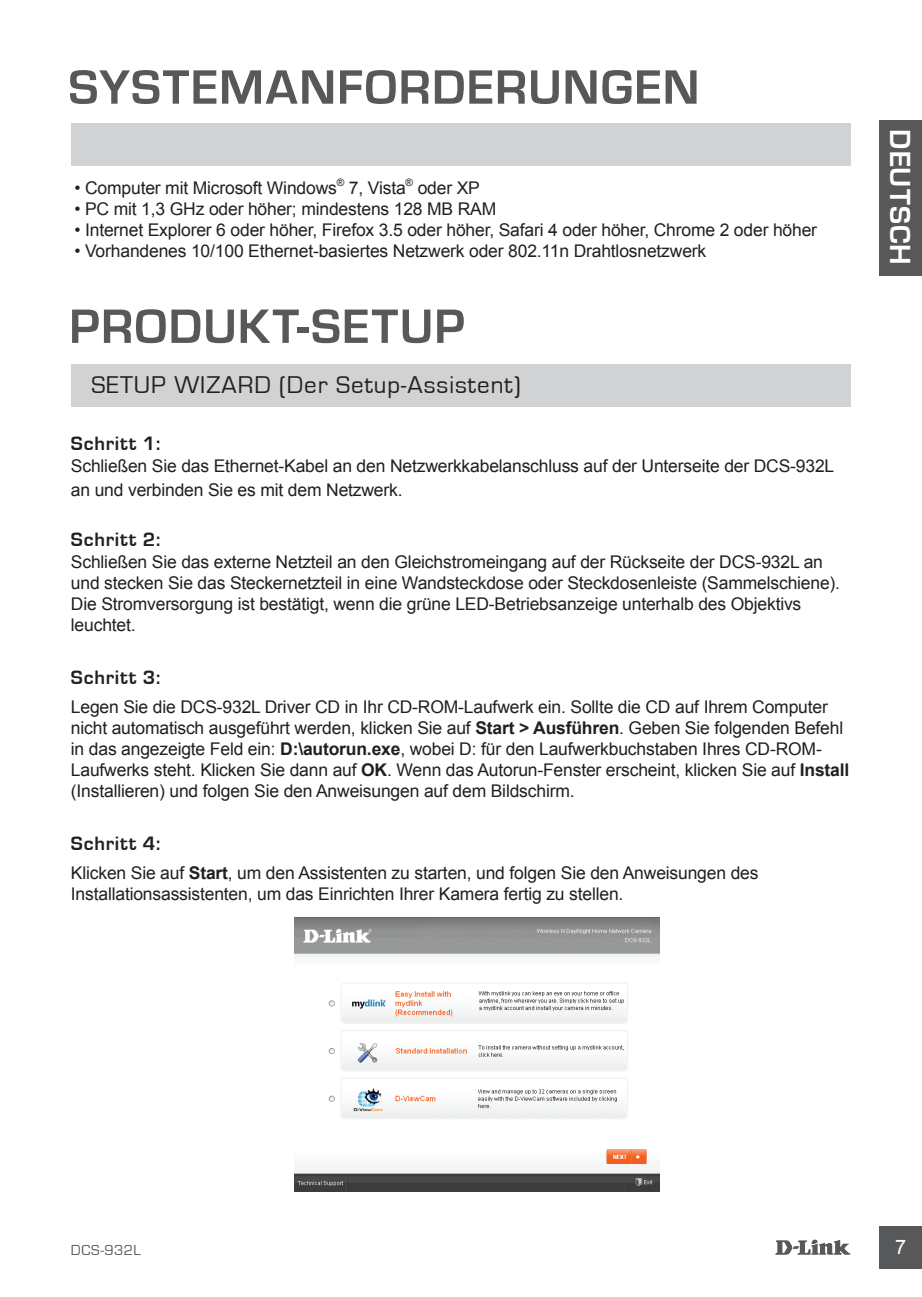
<style>
.page{position:relative;width:922px;height:1297px;background:#fff}
.page>*{position:absolute;margin:0;border:0;box-sizing:border-box;transform-origin:0 0}
.t1{font:700 50px "Eurostile";letter-spacing:.025em;color:#57585a}
.t2{font:700 30px "Eurostile";letter-spacing:.03em;color:#fff}
.t3{font:25px "Eurostile";letter-spacing:.04em;color:#231f20}
.t4{font:700 20px "Eurostile";letter-spacing:.04em;color:#231f20}
.t5{font:20px "Arial";color:#fff}
.t6{font:17.5px/21px "Arial";letter-spacing:-.01em;color:#231f20}
.t7{font:15px "Eurostile";letter-spacing:.03em;color:#57585a}
.t8{font:10.25px "Arial";color:#231f20}
.s1{font-weight:700}
</style>
<div class="page">
<svg style="left:775px;top:1239px;width:75px;height:16px"></svg>
<div style="left:879px;top:1226px;width:42px;height:43px;background:#57585a"></div>
<div style="left:879px;top:120px;width:42px;height:156px;background:#57585a"></div>
<div style="left:72px;top:364px;width:778px;height:42px;background:#d1d2d4"></div>
<img style="left:295px;top:918px;width:364px;height:273px">
<div style="left:72px;top:123px;width:778px;height:43px;background:#d1d2d4"></div>
<h1 class="t1" style="left:68px;top:60px;width:231px">SYSTE MANFO</h1>
<h1 class="t1" style="left:398px;top:60px;width:164px">RDERUNGEN</h1>
<p class="t6" style="left:74px;top:177px;width:264px">• Computer mit Microsoft Windows</p>
<p class="t8" style="left:337px;top:175px;width:9px">®</p>
<p class="t6" style="left:349px;top:177px;width:58px">7, Vista</p>
<p class="t8" style="left:405px;top:175px;width:9px">®</p>
<p class="t6" style="left:417px;top:177px;width:64px">oder XP</p>
<p class="t6" style="left:74px;top:198px;width:423px">• PC mit 1,3 GHz oder höher; mindestens 128 MB RAM</p>
<p class="t6" style="left:74px;top:219px;width:744px">• Internet Explorer 6 oder höher, Firefox 3.5 oder höher, Safari 4 oder höher, Chrome 2 oder höher</p>
<p class="t6" style="left:74px;top:240px;width:633px">• Vorhandenes 10/100 Ethernet-basiertes Netzwerk oder 802.11n Drahtlosnetzwerk</p>
<h1 class="t1" style="left:69px;top:299px;width:397px">PRODUKT-SETUP</h1>
<h3 class="t3" style="left:92px;top:371px;width:430px">SETUP WIZAR D (Der Setup-Assistent)</h3>
<p class="t4" style="left:71px;top:432px;width:91px">SCHRITT 1:</p>
<p class="t6" style="left:71px;top:454px;width:764px;line-height:23.5px">Schließen Sie das Ethernet-Kabel an den Netzwerkkabelanschluss auf der Unterseite der DCS-932L an und verbinden Sie es mit dem Netzwerk.</p>
<p class="t4" style="left:71px;top:528px;width:91px">SCHRITT 2:</p>
<p class="t6" style="left:71px;top:551px;width:770px">Schließen Sie das externe Netzteil an den Gleichstromeingang auf der Rückseite der DCS-932L an und stecken Sie das Steckernetzteil in eine Wandsteckdose oder Steckdosenleiste (Sammelschiene).<br>Die Stromversorgung ist bestätigt, wenn die grüne LED-Betriebsanzeige unterhalb des Objektivs leuchtet.</p>
<p class="t4" style="left:71px;top:666px;width:91px">SCHRITT 3:</p>
<p class="t6" style="left:71px;top:696px;width:779px">Legen Sie die DCS-932L Driver CD in Ihr CD-ROM-Laufwerk ein. Sollte die CD auf Ihrem Computer nicht automatisch ausgeführt werden, klicken Sie auf <span class="s1">Start &gt; Ausführen</span>. Geben Sie folgenden Befehl in das angezeigte Feld ein: <span class="s1">D:\autorun.exe</span>, wobei D: für den Laufwerkbuchstaben Ihres CD-ROM-Laufwerks steht. Klicken Sie dann auf <span class="s1">OK</span>. Wenn das Autorun-Fenster erscheint, klicken Sie auf <span class="s1">Install </span>(Installieren) und folgen Sie den Anweisungen auf dem Bildschirm.</p>
<p class="t4" style="left:71px;top:832px;width:91px">SCHRITT 4:</p>
<p class="t6" style="left:71px;top:862px;width:689px">Klicken Sie auf <span class="s1">Start</span>, um den Assistenten zu starten, und folgen Sie den Anweisungen des<br>Installationsassistenten, um das Einrichten Ihrer Kamera fertig zu stellen.</p>
<h2 class="t2" style="left:916px;top:129px;width:137px;rotate:90deg">DEUTSCH</h2>
<p class="t7" style="left:71px;top:1241px;width:70px">DCS-932L</p>
<p class="t5" style="left:895px;top:1234px;width:13px">7</p>
</div>
